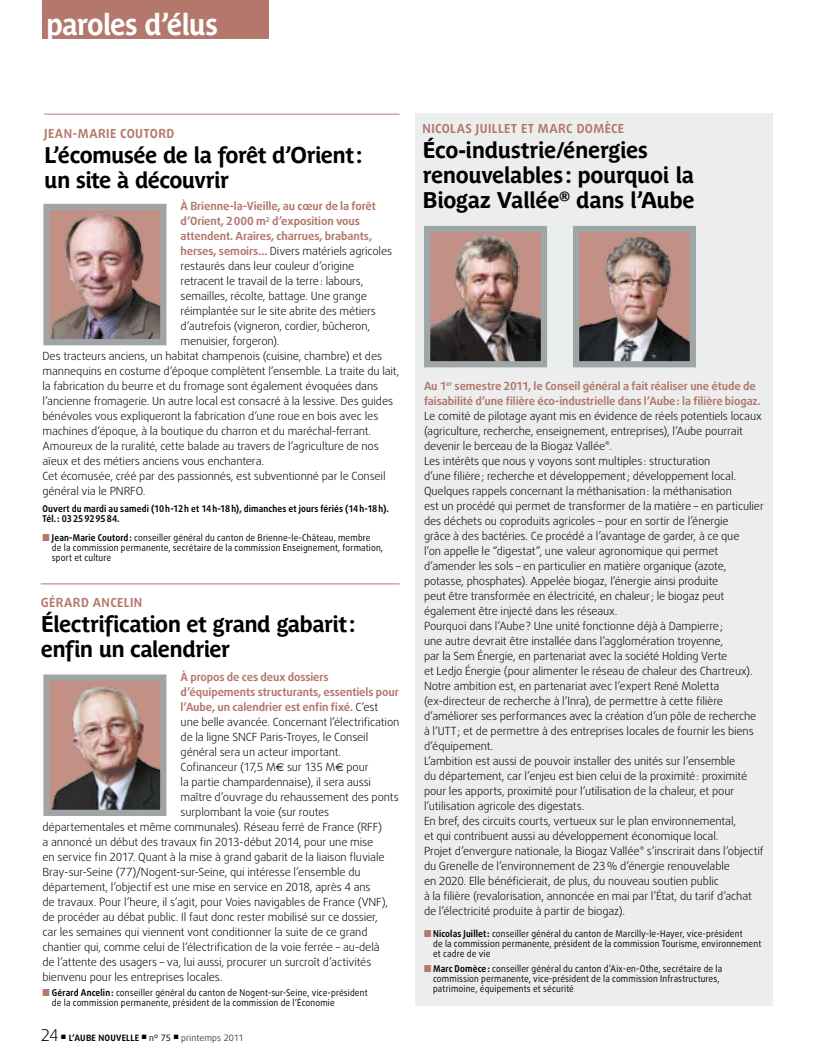
<style>
.page{position:relative;width:815px;height:1063px;background:#fff}
.page>*{position:absolute;margin:0;border:0;box-sizing:border-box;transform-origin:0 0}
.t1{font:700 30px "Parisine Plus Std";letter-spacing:-.04em;color:#fff;scale:.95 1}
.t2{font:700 22.5px/25px "Parisine Plus Std";letter-spacing:-.03em;color:#000}
.t3{font:300 16.25px "Daxline TF";color:#000}
.t4{font:700 12.5px "Daxline TF";letter-spacing:.03em;color:#b4776c}
.t5{font:300 11.25px/15px "Daxline TF";letter-spacing:-.01em;color:#000}
.t6{font:700 11.25px/15px "Daxline TF";letter-spacing:-.01em;color:#b4776c}
.t7{font:9.38px/10px "Daxline TF";letter-spacing:.015em;color:#000;scale:.91 1}
.t8{font:700 9.38px/10px "Daxline TF";letter-spacing:.02em;color:#000;scale:.91 1}
.t9{font:700 8.75px "Daxline TF";letter-spacing:.025em;color:#000}
.s1{font-weight:700;color:#b4776c}
.s2{color:#b4776c}
.s3{font-weight:700}
.s4{font-weight:300;color:#000}
.s5{font-family:"Euro Sans";font-weight:400}
.s6{font-weight:400}
.s7{font-weight:300}
</style>
<div class="page">
<div style="left:43px;top:0;width:226px;height:39px;background:#b4776c"></div>
<div style="left:415px;top:113px;width:357px;height:893px;background:#eceeee"></div>
<img style="left:431px;top:233px;width:109px;height:127px">
<div style="left:424px;top:226px;width:123px;height:141px;border:6px solid #a0a5a7"></div>
<img style="left:580px;top:233px;width:109px;height:127px">
<div style="left:573px;top:226px;width:123px;height:141px;border:6px solid #a0a5a7"></div>
<hr style="left:44px;top:114px;width:356px;height:1px;background:#b4776c">
<img style="left:50px;top:211px;width:109px;height:127px">
<div style="left:43px;top:204px;width:123px;height:141px;border:6px solid #a0a5a7"></div>
<hr style="left:41px;top:583px;width:359px;height:1px;background:#b4776c">
<img style="left:50px;top:681px;width:109px;height:128px">
<div style="left:43px;top:674px;width:123px;height:142px;border:6px solid #a0a5a7"></div>
<h1 class="t1" style="left:46px;top:7px;width:183px">paroles d’élus</h1>
<p class="t4" style="left:44px;top:125px;width:130px">Jean-Marie Coutord</p>
<h2 class="t2" style="left:44px;top:142px;width:320px">L’écomusée de la forêt d’Orient: un site à découvrir</h2>
<p class="t6" style="left:181px;top:199px;width:197px">À Brienne-la-Vieille, au cœur de la forêt</p>
<p class="t6" style="left:181px;top:214px;width:181px">d’Orient, 2000 m<sup>2</sup> d’exposition vous</p>
<p class="t6" style="left:181px;top:229px;width:193px">attendent. Araires, charrues, brabants,</p>
<p class="t5" style="left:181px;top:244px;width:213px"><span class="s1">herses, semoirs…</span> Divers matériels agricoles</p>
<p class="t5" style="left:181px;top:259px;width:175px">restaurés dans leur couleur d’origine</p>
<p class="t5" style="left:181px;top:274px;width:184px">retracent le travail de la terre: labours,</p>
<p class="t5" style="left:181px;top:289px;width:188px">semailles, récolte, battage. Une grange</p>
<p class="t5" style="left:181px;top:304px;width:197px">réimplantée sur le site abrite des métiers</p>
<p class="t5" style="left:181px;top:319px;width:191px">d’autrefois (vigneron, cordier, bûcheron,</p>
<p class="t5" style="left:181px;top:334px;width:100px">menuisier, forgeron).</p>
<p class="t5" style="left:43px;top:349px;width:341px">Des tracteurs anciens, un habitat champenois (cuisine, chambre) et des</p>
<p class="t5" style="left:43px;top:364px;width:358px">mannequins en costume d’époque complètent l’ensemble. La traite du lait,</p>
<p class="t5" style="left:43px;top:379px;width:337px">la fabrication du beurre et du fromage sont également évoquées dans</p>
<p class="t5" style="left:43px;top:394px;width:352px">l’ancienne fromagerie. Un autre local est consacré à la lessive. Des guides</p>
<p class="t5" style="left:43px;top:409px;width:337px">bénévoles vous expliqueront la fabrication d’une roue en bois avec les</p>
<p class="t5" style="left:43px;top:424px;width:330px">machines d’époque, à la boutique du charron et du maréchal-ferrant.</p>
<p class="t5" style="left:43px;top:439px;width:338px">Amoureux de la ruralité, cette balade au travers de l’agriculture de nos</p>
<p class="t5" style="left:43px;top:454px;width:223px">aïeux et des métiers anciens vous enchantera.</p>
<p class="t5" style="left:43px;top:469px;width:345px">Cet écomusée, créé par des passionnés, est subventionné par le Conseil</p>
<p class="t5" style="left:43px;top:484px;width:105px">général via le PNRFO.</p>
<p class="t8" style="left:43px;top:504px;width:382px">Ouvert du mardi au samedi (10h-12h et 14h-18h), dimanches et jours fériés (14h-18h).<br>Tél.: 0325929584.</p>
<p class="t7" style="left:52px;top:532px;width:365px;text-indent:-9px"><span class="s2">■</span> <span class="s3">Jean-Marie Coutord:</span> conseiller général du canton de Brienne-le-Château, membre<br>de la commission permanente, secrétaire de la commission Enseignement, formation, sport et culture</p>
<p class="t4" style="left:41px;top:595px;width:103px">Gérard Ancelin</p>
<h2 class="t2" style="left:41px;top:612px;width:316px">Électrification et grand gabarit: enfin un calendrier</h2>
<p class="t6" style="left:181px;top:669px;width:150px">À propos de ces deux dossiers</p>
<p class="t6" style="left:181px;top:684px;width:220px">d’équipements structurants, essentiels pour</p>
<p class="t6" style="left:181px;top:699px;width:199px">l’Aube, un calendrier est enfin fixé. <span class="s4">C’est</span></p>
<p class="t5" style="left:181px;top:714px;width:220px">une belle avancée. Concernant l’électrification</p>
<p class="t5" style="left:181px;top:729px;width:189px">de la ligne SNCF Paris-Troyes, le Conseil</p>
<p class="t5" style="left:181px;top:744px;width:162px">général sera un acteur important.</p>
<p class="t5" style="left:181px;top:759px;width:190px">Cofinanceur (17,5 M<span class="s5">€</span> sur 135 M<span class="s5">€</span> pour</p>
<p class="t5" style="left:181px;top:774px;width:192px">la partie champardennaise), il sera aussi</p>
<p class="t5" style="left:181px;top:789px;width:220px">maître d’ouvrage du rehaussement des ponts</p>
<p class="t5" style="left:181px;top:804px;width:150px">surplombant la voie (sur routes</p>
<p class="t5" style="left:43px;top:819px;width:341px">départementales et même communales). Réseau ferré de France (RFF)</p>
<p class="t5" style="left:43px;top:834px;width:332px">a annoncé un début des travaux fin 2013-début 2014, pour une mise</p>
<p class="t5" style="left:43px;top:849px;width:344px">en service fin 2017. Quant à la mise à grand gabarit de la liaison fluviale</p>
<p class="t5" style="left:43px;top:864px;width:320px">Bray-sur-Seine (77)/Nogent-sur-Seine, qui intéresse l’ensemble du</p>
<p class="t5" style="left:43px;top:879px;width:330px">département, l’objectif est une mise en service en 2018, après 4 ans</p>
<p class="t5" style="left:43px;top:894px;width:347px">de travaux. Pour l’heure, il s’agit, pour Voies navigables de France (VNF),</p>
<p class="t5" style="left:43px;top:909px;width:337px">de procéder au débat public. Il faut donc rester mobilisé sur ce dossier,</p>
<p class="t5" style="left:43px;top:924px;width:327px">car les semaines qui viennent vont conditionner la suite de ce grand</p>
<p class="t5" style="left:43px;top:939px;width:339px">chantier qui, comme celui de l’électrification de la voie ferrée – au-delà</p>
<p class="t5" style="left:43px;top:954px;width:330px">de l’attente des usagers – va, lui aussi, procurer un surcroît d’activités</p>
<p class="t5" style="left:43px;top:969px;width:182px">bienvenu pour les entreprises locales.</p>
<p class="t7" style="left:52px;top:988px;width:348px;text-indent:-9px"><span class="s2">■</span> <span class="s3">Gérard Ancelin:</span> conseiller général du canton de Nogent-sur-Seine, vice-président de la commission permanente, président de la commission de l’Économie</p>
<h3 class="t3" style="left:41px;top:1025px;width:19px">24</h3>
<p class="t9" style="left:61px;top:1032px;width:184px">■ l’aube nouvelle ■ <span class="s6">nº 75</span> ■ <span class="s7">printemps 2011</span></p>
<p class="t4" style="left:423px;top:121px;width:203px">Nicolas Juillet et Marc Domèce</p>
<h2 class="t2" style="left:423px;top:138px;width:274px">Éco-industrie/énergies renouvelables: pourquoi la<br>Biogaz Vallée<sup>®</sup> dans l’Aube</h2>
<p class="t6" style="left:424px;top:378px;width:338px">Au 1<sup>er</sup> semestre 2011, le Conseil général a fait réaliser une étude de faisabilité d’une filière éco-industrielle dans l’Aube: la filière biogaz.</p>
<p class="t5" style="left:424px;top:408px;width:341px">Le comité de pilotage ayant mis en évidence de réels potentiels locaux (agriculture, recherche, enseignement, entreprises), l’Aube pourrait devenir le berceau de la Biogaz Vallée<sup>®</sup>.<br>Les intérêts que nous y voyons sont multiples: structuration<br>d’une filière; recherche et développement; développement local.<br>Quelques rappels concernant la méthanisation: la méthanisation<br>est un procédé qui permet de transformer de la matière – en particulier des déchets ou coproduits agricoles – pour en sortir de l’énergie<br>grâce à des bactéries. Ce procédé a l’avantage de garder, à ce que<br>l’on appelle le “digestat”, une valeur agronomique qui permet d’amender les sols – en particulier en matière organique (azote, potasse, phosphates). Appelée biogaz, l’énergie ainsi produite<br>peut être transformée en électricité, en chaleur; le biogaz peut également être injecté dans les réseaux.<br>Pourquoi dans l’Aube? Une unité fonctionne déjà à Dampierre;<br>une autre devrait être installée dans l’agglomération troyenne,<br>par la Sem Énergie, en partenariat avec la société Holding Verte<br>et Ledjo Énergie (pour alimenter le réseau de chaleur des Chartreux).<br>Notre ambition est, en partenariat avec l’expert René Moletta (ex-directeur de recherche à l’Inra), de permettre à cette filière d’améliorer ses performances avec la création d’un pôle de recherche à l’UTT; et de permettre à des entreprises locales de fournir les biens d’équipement.<br>L’ambition est aussi de pouvoir installer des unités sur l’ensemble<br>du département, car l’enjeu est bien celui de la proximité: proximité pour les apports, proximité pour l’utilisation de la chaleur, et pour l’utilisation agricole des digestats.<br>En bref, des circuits courts, vertueux sur le plan environnemental,<br>et qui contribuent aussi au développement économique local.<br>Projet d’envergure nationale, la Biogaz Vallée<sup>®</sup> s’inscrirait dans l’objectif du Grenelle de l’environnement de 23% d’énergie renouvelable<br>en 2020. Elle bénéficierait, de plus, du nouveau soutien public<br>à la filière (revalorisation, annoncée en mai par l’État, du tarif d’achat de l’électricité produite à partir de biogaz).</p>
<p class="t7" style="left:433px;top:929px;width:362px;text-indent:-9px"><span class="s2">■</span> <span class="s3">Nicolas Juillet:</span> conseiller général du canton de Marcilly-le-Hayer, vice-président<br>de la commission permanente, président de la commission Tourisme, environnement et cadre de vie</p>
<p class="t7" style="left:433px;top:964px;width:319px;text-indent:-9px"><span class="s2">■</span> <span class="s3">Marc Domèce:</span> conseiller général du canton d’Aix-en-Othe, secrétaire de la commission permanente, vice-président de la commission Infrastructures, patrimoine, équipements et sécurité</p>
</div>
